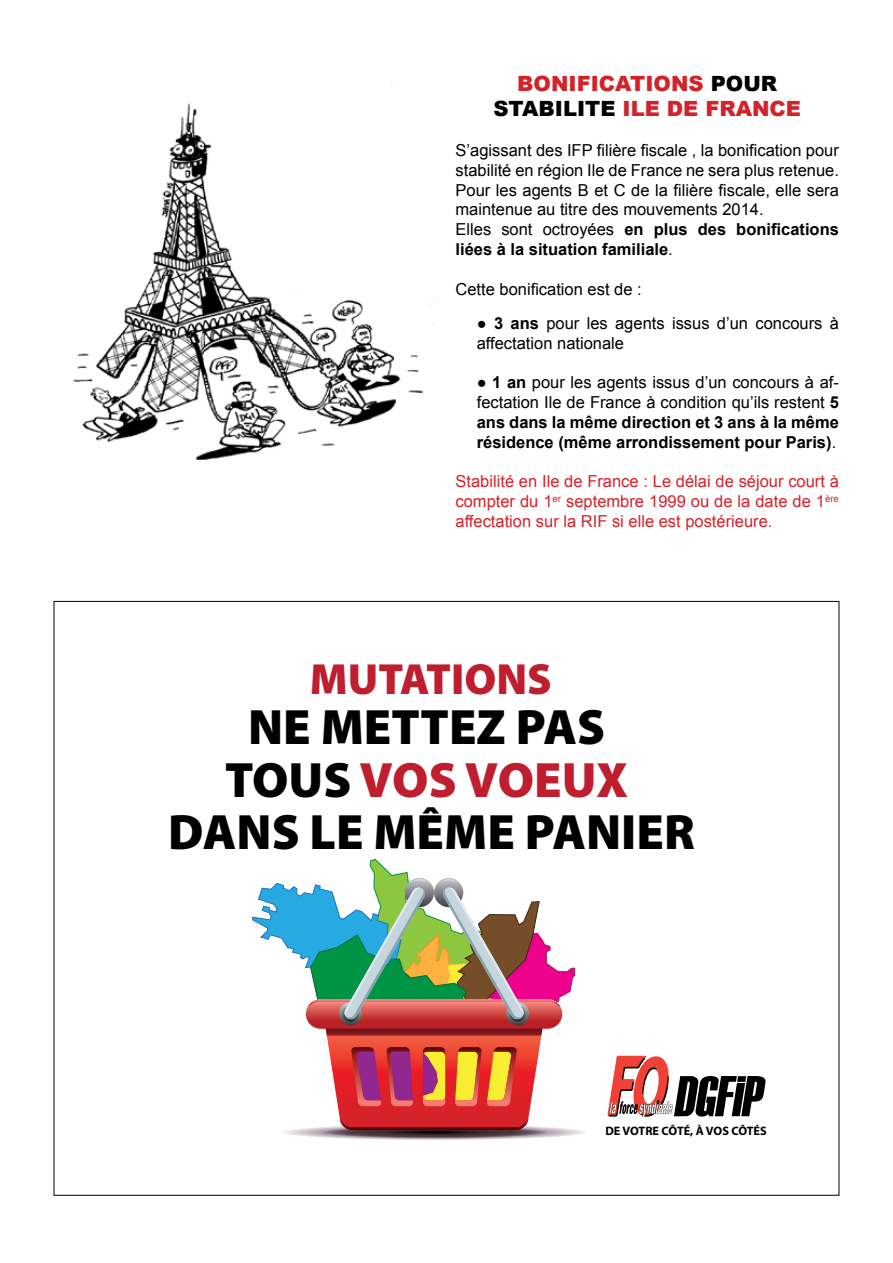
<style>
.page{position:relative;width:893px;height:1263px;background:#fff}
.page>*{position:absolute;margin:0;border:0;box-sizing:border-box;transform-origin:0 0}
.t1{font:900 49.95px/52.5px "Myriad Pro";color:#000;text-align:center}
.t2{font:900 43.8px "Myriad Pro";color:#be1e2d}
.t3{font:900 21px/25.2px "Arial";color:#d2232a;text-align:center}
.t4{font:16.5px/19.8px "Arial";color:#000}
.t5{font:700 16.5px/19.8px "Arial";color:#000;text-align:justify}
.t6{font:16.5px/19.8px "Arial";color:#d2232a;text-align:justify}
.t7{font:700 12.3px "Myriad Pro";letter-spacing:-.005em;color:#000}
.s1{color:#000}
.s2{font-weight:700}
.s3{font-weight:400}
.s4{color:#be1e2d}
</style>
<div class="page">
<img style="left:73px;top:82px;width:362px;height:379px">
<svg style="left:252px;top:859px;width:334px;height:281px"></svg>
<svg style="left:607px;top:1056px;width:159px;height:61px"></svg>
<p class="t3" style="left:493px;top:70px;width:309px">BONIFICATIONS <span class="s1">POUR<br>STABILITE</span> ILE DE FRANCE</p>
<p class="t4" style="left:455px;top:140px;width:385px">S’agissant des IFP filière fiscale , la bonification pour stabilité en région Ile de France ne sera plus retenue.<br>Pour les agents B et C de la filière fiscale, elle sera maintenue au titre des mouvements 2014.<br>Elles sont octroyées <span class="s2">en plus des bonifications liées à la situation familiale</span>.</p>
<p class="t4" style="left:455px;top:279px;width:188px">Cette bonification est de :</p>
<p class="t4" style="left:477px;top:313px;width:364px"><span class="s2">● 3 ans</span> pour les agents issus d’un concours à affectation nationale</p>
<p class="t5" style="left:477px;top:373px;width:364px">● 1 an <span class="s3">pour les agents issus d’un concours à af&shy;fectation Ile de France à condition qu’ils restent</span> 5 ans dans la même direction et 3 ans à la même résidence (même arrondissement pour Paris)<span class="s3">.</span></p>
<p class="t6" style="left:455px;top:472px;width:385px">Stabilité en Ile de France : Le délai de séjour court à compter du 1<sup>er</sup> septembre 1999 ou de la date de 1<sup>ère </sup>affectation sur la RIF si elle est postérieure.</p>
<h2 class="t2" style="left:310px;top:650px;width:243px">MUTATIONS</h2>
<h1 class="t1" style="left:168px;top:699px;width:528px">NE METTEZ PAS<br>TOUS <span class="s4">VOS VOEUX<br></span>DANS LE MÊME PANIER</h1>
<p class="t7" style="left:605px;top:1123px;width:163px">DE VOTRE CÔTÉ, À VOS CÔTÉS</p>
</div>
